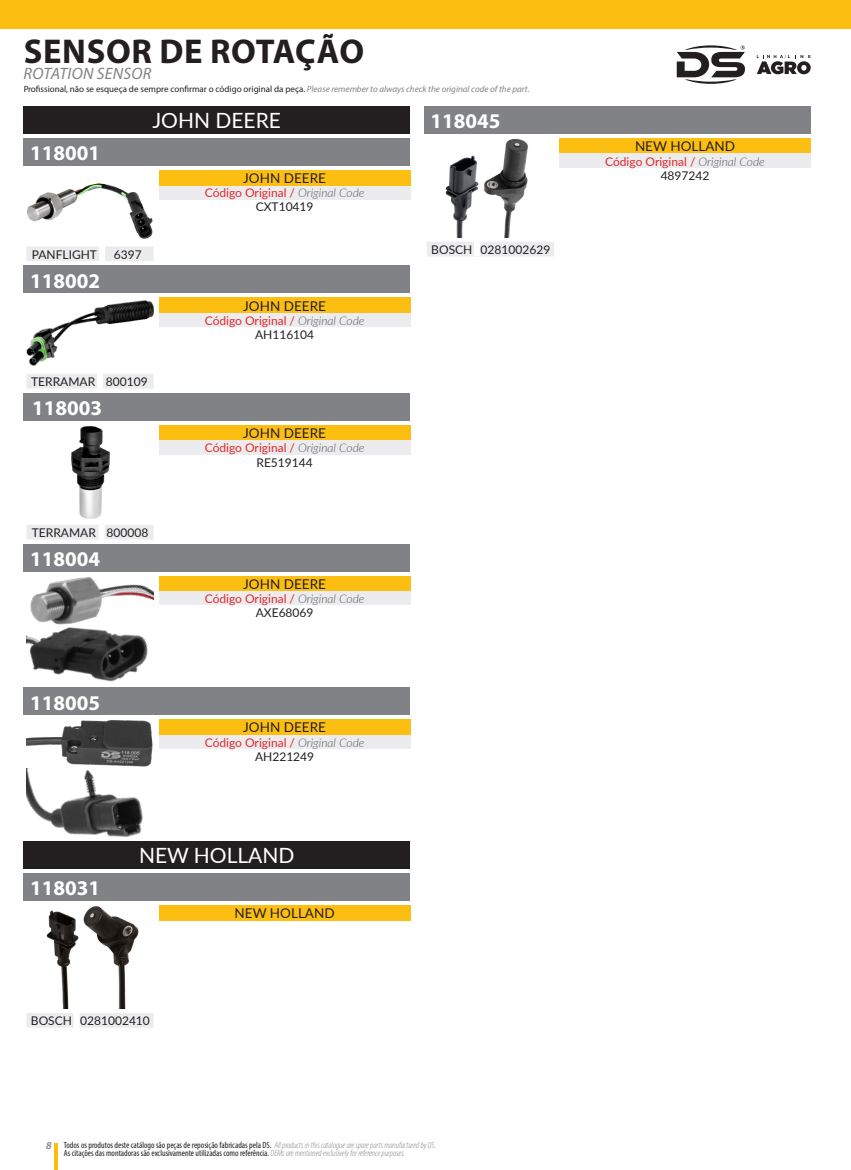
<style>
.page{position:relative;width:851px;height:1170px;background:#fff}
.page>*{position:absolute;margin:0;border:0;box-sizing:border-box;transform-origin:0 0}
.Titulo{font:700 34.5px "Myriad Pro";letter-spacing:.02em;color:#231f20}
.t1{font:700 21px "Myriad Pro";color:#fff}
.t2{font:21px "Lato";color:#fff}
.Titulo-2{font:italic 16.5px "Myriad Pro";letter-spacing:.02em;color:#808285}
.t3{font:13.5px "Lato";color:#231f20}
.t4{font:12px "Lato";color:#e0282a}
.t5{font:12px "Lato";color:#231f20}
.t6{font:italic 600 10.5px "Myriad Pro";color:#808285}
.t7{font:condensed 9px/7.5px "Myriad Pro";color:#231f20}
.t8{font:9px "Myriad Pro";color:#231f20}
.s1{font-style:italic;color:#808285}
.s2{font-weight:300;font-style:italic;color:#57585a}
.s3{font-weight:300;font-style:italic;color:#808285}
</style>
<div class="page">
<hr style="left:55px;top:1142px;width:3px;height:27px;background:#fdbe12">
<svg style="left:676px;top:45px;width:68px;height:39px"></svg>
<svg style="left:756px;top:55px;width:54px;height:19px"></svg>
<div style="left:0;top:0;width:850px;height:28px;background:#fdbe12"></div>
<div style="left:26px;top:374px;width:127px;height:14px;background:#ececee"></div>
<div style="left:97px;top:374px;width:6px;height:14px;background:#fff"></div>
<div style="left:26px;top:246px;width:127px;height:15px;background:#ececee"></div>
<div style="left:99px;top:246px;width:6px;height:15px;background:#fff"></div>
<div style="left:159px;top:170px;width:251px;height:16px;background:#fdbe12"></div>
<div style="left:159px;top:186px;width:251px;height:13px;background:#ececee"></div>
<div style="left:159px;top:576px;width:251px;height:15px;background:#fdbe12"></div>
<div style="left:159px;top:591px;width:251px;height:14px;background:#ececee"></div>
<div style="left:159px;top:297px;width:251px;height:16px;background:#fdbe12"></div>
<div style="left:159px;top:313px;width:251px;height:14px;background:#ececee"></div>
<div style="left:159px;top:719px;width:251px;height:15px;background:#fdbe12"></div>
<div style="left:159px;top:734px;width:251px;height:14px;background:#ececee"></div>
<div style="left:23px;top:106px;width:387px;height:28px;background:#231f20"></div>
<div style="left:23px;top:138px;width:387px;height:27px;background:#808285"></div>
<div style="left:23px;top:544px;width:387px;height:27px;background:#808285"></div>
<div style="left:23px;top:265px;width:387px;height:28px;background:#808285"></div>
<div style="left:23px;top:687px;width:387px;height:27px;background:#808285"></div>
<img style="left:26px;top:183px;width:127px;height:56px">
<img style="left:26px;top:577px;width:127px;height:105px">
<img style="left:26px;top:300px;width:127px;height:66px">
<img style="left:26px;top:720px;width:127px;height:116px">
<div style="left:23px;top:393px;width:387px;height:27px;background:#808285"></div>
<div style="left:159px;top:425px;width:251px;height:15px;background:#fdbe12"></div>
<div style="left:159px;top:440px;width:251px;height:15px;background:#ececee"></div>
<img style="left:71px;top:425px;width:39px;height:94px">
<div style="left:26px;top:525px;width:127px;height:14px;background:#ececee"></div>
<div style="left:98px;top:524px;width:6px;height:15px;background:#fff"></div>
<div style="left:23px;top:873px;width:387px;height:27px;background:#808285"></div>
<div style="left:159px;top:904px;width:251px;height:16px;background:#fdbe12"></div>
<img style="left:46px;top:906px;width:93px;height:102px">
<div style="left:26px;top:1013px;width:127px;height:14px;background:#ececee"></div>
<div style="left:74px;top:1012px;width:6px;height:15px;background:#fff"></div>
<div style="left:23px;top:841px;width:387px;height:27px;background:#231f20"></div>
<div style="left:423px;top:106px;width:387px;height:28px;background:#808285"></div>
<img style="left:445px;top:138px;width:83px;height:100px">
<div style="left:427px;top:242px;width:127px;height:14px;background:#ececee"></div>
<div style="left:474px;top:242px;width:6px;height:14px;background:#fff"></div>
<div style="left:559px;top:138px;width:251px;height:16px;background:#fdbe12"></div>
<div style="left:559px;top:154px;width:251px;height:14px;background:#ececee"></div>
<p class="Titulo" style="left:24px;top:29px;width:342px">SENSOR DE ROTAÇÃO</p>
<p class="Titulo-2" style="left:24px;top:63px;width:129px">ROTATION SENSOR</p>
<p class="t8" style="left:23px;top:84px;width:507px">Profissional, não se esqueça de sempre confirmar o código original da peça. <span class="s1">Please remember to always check the original code of the part.</span></p>
<p class="t1" style="left:30px;top:140px;width:71px">118001</p>
<p class="t2" style="left:152px;top:106px;width:130px">JOHN DEERE</p>
<p class="t3" style="left:243px;top:168px;width:84px">JOHN DEERE</p>
<p class="t4" style="left:205px;top:184px;width:161px">Código Original / <span class="s2">Original Code</span></p>
<p class="t5" style="left:256px;top:198px;width:59px">CXT10419</p>
<p class="t5" style="left:32px;top:245px;width:67px">PANFLIGHT</p>
<p class="t5" style="left:114px;top:245px;width:29px">6397</p>
<p class="t1" style="left:30px;top:267px;width:71px">118002</p>
<p class="t3" style="left:243px;top:296px;width:84px">JOHN DEERE</p>
<p class="t4" style="left:205px;top:312px;width:161px">Código Original / <span class="s2">Original Code</span></p>
<p class="t5" style="left:255px;top:326px;width:61px">AH116104</p>
<p class="t5" style="left:31px;top:373px;width:66px">TERRAMAR</p>
<p class="t5" style="left:106px;top:373px;width:43px">800109</p>
<p class="t1" style="left:32px;top:394px;width:71px">118003</p>
<p class="t5" style="left:32px;top:524px;width:66px">TERRAMAR</p>
<p class="t5" style="left:107px;top:524px;width:43px">800008</p>
<p class="t1" style="left:30px;top:545px;width:71px">118004</p>
<p class="t1" style="left:30px;top:688px;width:71px">118005</p>
<p class="t3" style="left:243px;top:423px;width:84px">JOHN DEERE</p>
<p class="t4" style="left:205px;top:439px;width:161px">Código Original / <span class="s2">Original Code</span></p>
<p class="t5" style="left:256px;top:453px;width:58px">RE519144</p>
<p class="t3" style="left:243px;top:574px;width:84px">JOHN DEERE</p>
<p class="t4" style="left:205px;top:590px;width:161px">Código Original / <span class="s2">Original Code</span></p>
<p class="t5" style="left:256px;top:604px;width:59px">AXE68069</p>
<p class="t3" style="left:243px;top:717px;width:84px">JOHN DEERE</p>
<p class="t4" style="left:205px;top:733px;width:161px">Código Original / <span class="s2">Original Code</span></p>
<p class="t5" style="left:255px;top:747px;width:61px">AH221249</p>
<p class="t1" style="left:30px;top:873px;width:71px">118031</p>
<p class="t2" style="left:139px;top:840px;width:157px">NEW HOLLAND</p>
<p class="t3" style="left:234px;top:903px;width:102px">NEW HOLLAND</p>
<p class="t5" style="left:31px;top:1012px;width:43px">BOSCH</p>
<p class="t5" style="left:80px;top:1012px;width:71px">0281002410</p>
<p class="t1" style="left:430px;top:107px;width:71px">118045</p>
<p class="t5" style="left:431px;top:241px;width:43px">BOSCH</p>
<p class="t5" style="left:480px;top:241px;width:71px">0281002629</p>
<p class="t6" style="left:46px;top:1139px;width:7px">8</p>
<p class="t7" style="left:64px;top:1141px;width:373px">Todos os produtos deste catálogo são peças de reposição fabricadas pela DS. <span class="s3">All products in this catalogue are spare parts manufactured by DS.<br></span>As citações das montadoras são exclusivamente utilizadas como referência. <span class="s3">OEMs are mentioned exclusively for reference purposes.</span></p>
<p class="t3" style="left:635px;top:137px;width:102px">NEW HOLLAND</p>
<p class="t4" style="left:605px;top:153px;width:161px">Código Original / <span class="s2">Original Code</span></p>
<p class="t5" style="left:660px;top:167px;width:50px">4897242</p>
</div>
